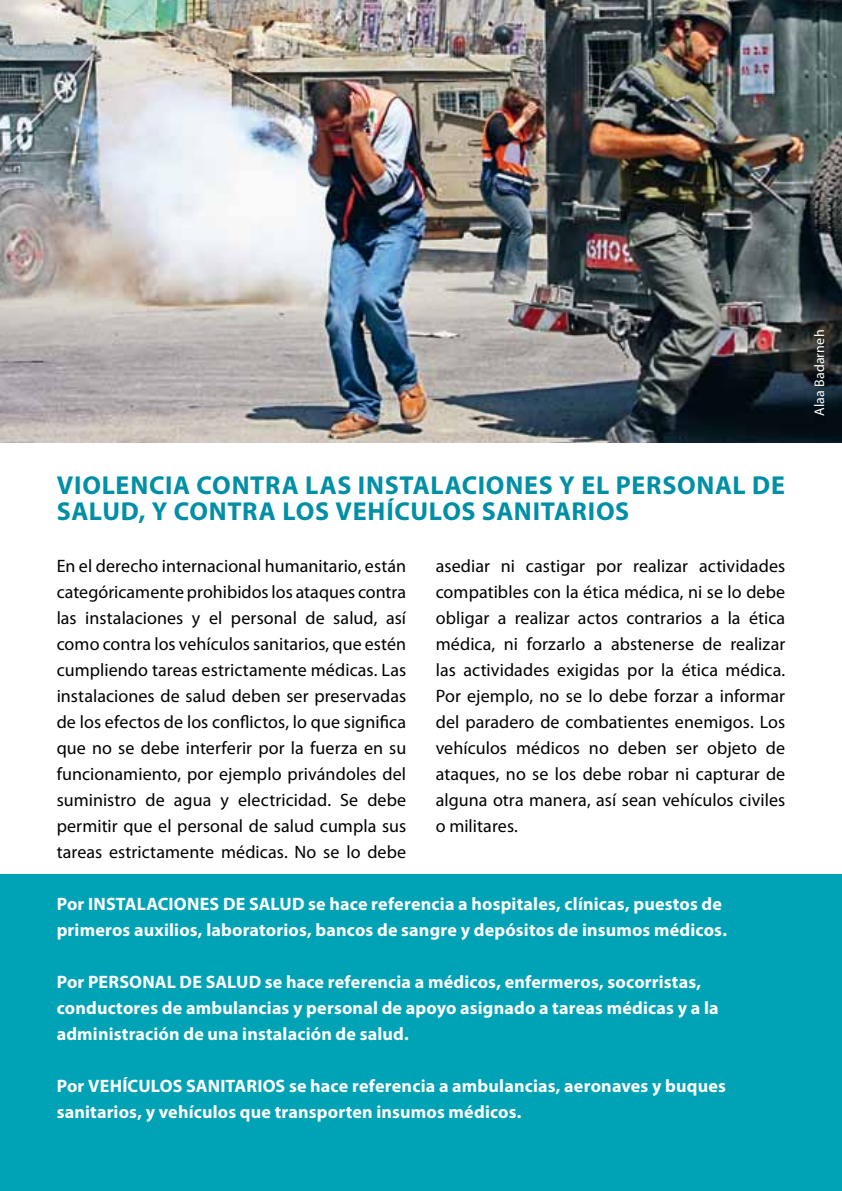
<style>
.page{position:relative;width:842px;height:1191px;background:#fff}
.page>*{position:absolute;margin:0;border:0;box-sizing:border-box;transform-origin:0 0}
.t1{font:700 26px/26px "Myriad Pro";letter-spacing:.025em;color:#008fa5}
.t2{font:18px/26px "Myriad Pro";letter-spacing:.005em;color:#000;text-align:justify}
.t3{font:700 18px/26px "Myriad Pro";letter-spacing:.01em;color:#fff}
.t4{font:14px "Myriad Pro";letter-spacing:.015em;color:#fff}
</style>
<div class="page">
<div style="left:0;top:874px;width:842px;height:317px;background:#00a3b6"></div>
<img style="left:0;top:0;width:842px;height:442px">
<h1 class="t1" style="left:57px;top:471px;width:730px">VIOLENCIA CONTRA LAS INSTALACIONES Y EL PERSONAL DE<br>SALUD, Y CONTRA LOS VEHÍCULOS SANITARIOS</h1>
<p class="t2" style="left:436px;top:553px;width:351px">asediar ni castigar por realizar actividades compatibles con la ética médica, ni se lo debe obligar a realizar actos contrarios a la ética médica, ni forzarlo a abstenerse de realizar las actividades exigidas por la ética médica.<br>Por ejemplo, no se lo debe forzar a informar del paradero de combatientes enemigos. Los vehículos médicos no deben ser objeto de ataques, no se los debe robar ni capturar de alguna otra manera, así sean vehículos civiles o militares.</p>
<p class="t2" style="left:57px;top:553px;width:351px">En el derecho internacional humanitario, están categóricamente prohibidos los ataques contra las instalaciones y el personal de salud, así como contra los vehículos sanitarios, que estén cumpliendo tareas estrictamente médicas. Las instalaciones de salud deben ser preservadas de los efectos de los conflictos, lo que significa que no se debe interferir por la fuerza en su funcionamiento, por ejemplo privándoles del suministro de agua y electricidad. Se debe permitir que el personal de salud cumpla sus tareas estrictamente médicas. No se lo debe</p>
<p class="t3" style="left:57px;top:890px;width:672px">Por INSTALACIONES DE SALUD se hace referencia a hospitales, clínicas, puestos de primeros auxilios, laboratorios, bancos de sangre y depósitos de insumos médicos.</p>
<p class="t3" style="left:57px;top:968px;width:663px">Por PERSONAL DE SALUD se hace referencia a médicos, enfermeros, socorristas, conductores de ambulancias y personal de apoyo asignado a tareas médicas y a la administración de una instalación de salud.</p>
<p class="t3" style="left:57px;top:1072px;width:671px">Por VEHÍCULOS SANITARIOS se hace referencia a ambulancias, aeronaves y buques sanitarios, y vehículos que transporten insumos médicos.</p>
<p class="t4" style="left:811px;top:416px;width:88px;rotate:-90deg">Alaa Badarneh</p>
</div>
